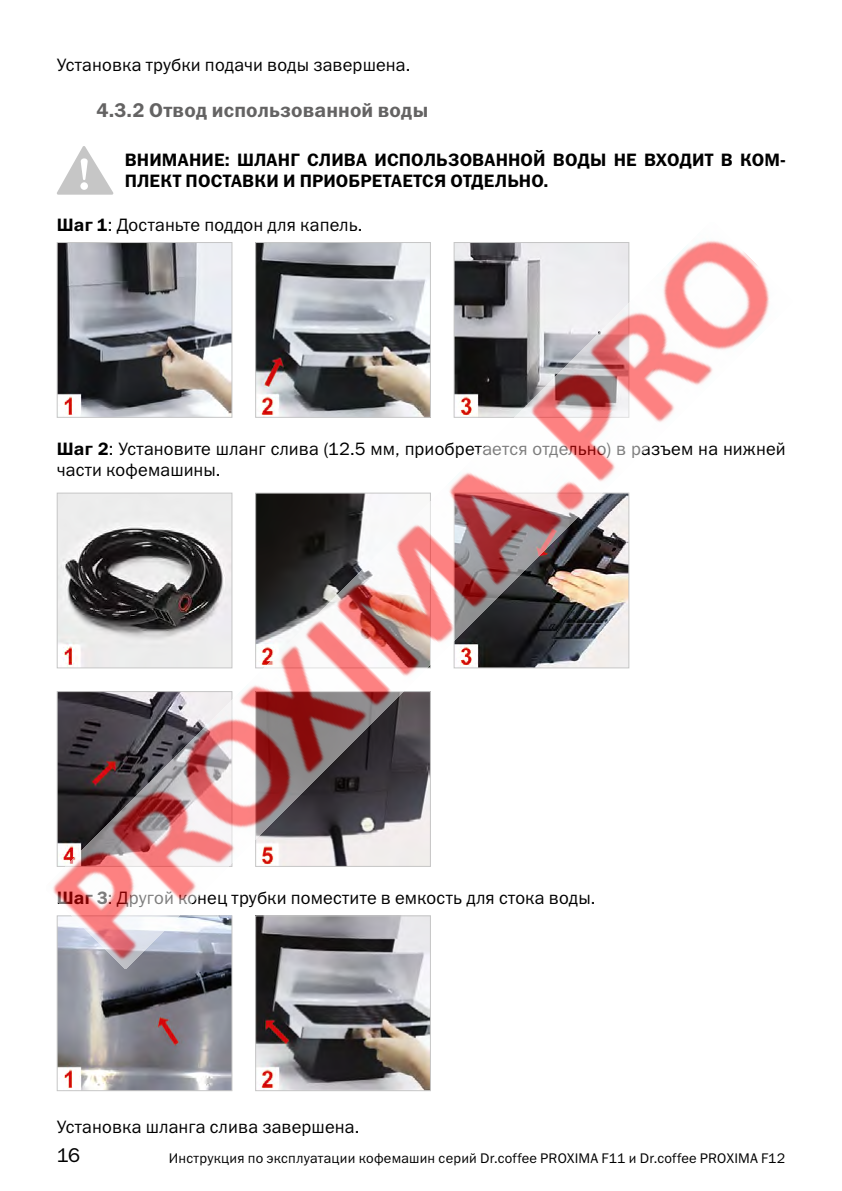
<style>
.page{position:relative;width:842px;height:1191px;background:#fff}
.page>*{position:absolute;margin:0;border:0;box-sizing:border-box;transform-origin:0 0}
.Подзаголовок_2{font:20px "Franklin Gothic Demi C";letter-spacing:.005em;color:#646363}
.t1{font:20px "Franklin Gothic Book C";color:#000}
.Основной_текст{font:18px/21.6px "Franklin Gothic Book C";letter-spacing:.01em;color:#000}
.Внимание_2{font:18px/21.6px "Franklin Gothic Demi C";letter-spacing:.01em;color:#000}
.t2{font:14px "Franklin Gothic Book C";letter-spacing:.015em;color:#000}
.s1{font-family:"Franklin Gothic Demi C"}
</style>
<div class="page">
<svg style="left:57px;top:146px;width:57px;height:49px"></svg>
<img style="left:59px;top:968px;width:171px;height:121px">
<div style="left:57px;top:915px;width:175px;height:176px;border:1px solid #c6c6c6"></div>
<img style="left:257px;top:968px;width:172px;height:121px">
<div style="left:255px;top:915px;width:176px;height:176px;border:1px solid #c6c6c6"></div>
<img style="left:53px;top:240px;width:717px;height:728px">
<p class="Основной_текст" style="left:57px;top:54px;width:355px">Установка трубки подачи воды завершена.</p>
<p class="Подзаголовок_2" style="left:96px;top:99px;width:333px">4.3.2 Отвод использованной воды</p>
<p class="Внимание_2" style="left:125px;top:148px;width:662px">ВНИМАНИЕ: ШЛАНГ СЛИВА ИСПОЛЬЗОВАННОЙ ВОДЫ НЕ ВХОДИТ В КОМ-<br>ПЛЕКТ ПОСТАВКИ И ПРИОБРЕТАЕТСЯ ОТДЕЛЬНО.</p>
<p class="Основной_текст" style="left:57px;top:213px;width:307px"><span class="s1">Шаг 1</span>: Достаньте поддон для капель.</p>
<p class="Основной_текст" style="left:57px;top:437px;width:730px"><span class="s1">Шаг 2</span>: Установите шланг слива (12.5 мм, приобретается отдельно) в разъем на нижней части кофемашины.</p>
<p class="Основной_текст" style="left:57px;top:886px;width:540px"><span class="s1">Шаг 3</span>: Другой конец трубки поместите в емкость для стока воды.</p>
<p class="Основной_текст" style="left:57px;top:1116px;width:304px">Установка шланга слива завершена.</p>
<p class="t1" style="left:57px;top:1143px;width:25px">16</p>
<p class="t2" style="left:169px;top:1150px;width:618px">Инструкция по эксплуатации кофемашин серий Dr.coffee PROXIMA F11 и Dr.coffee PROXIMA F12</p>
</div>
